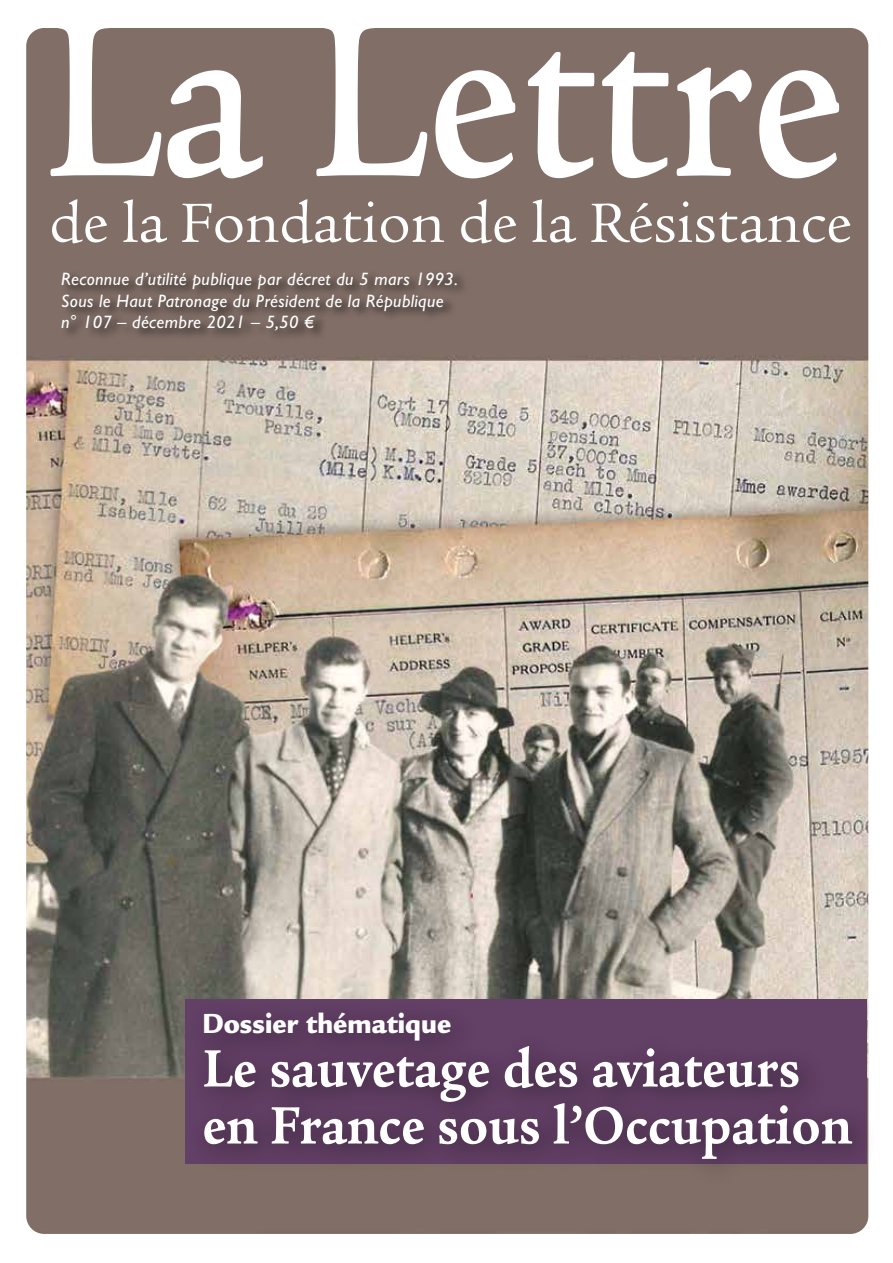
<style>
.page{position:relative;width:893px;height:1263px;background:#fff}
.page>*{position:absolute;margin:0;border:0;box-sizing:border-box;transform-origin:0 0}
.t1{font:60px "Legacy Serif";color:#fff}
.t2{font:700 57px/57px "Legacy Serif";color:#fff;scale:.9 1}
.t3{font:900 30px "Legacy Sans";color:#fff;scale:.9 1}
.t4{font:italic 18px/21.6px "Gill Sans Std";letter-spacing:.02em;color:#fff}
</style>
<div class="page">
<img style="left:26px;top:28px;width:842px;height:1206px">
<div style="left:61px;top:270px;width:410px;height:73px;background:#000;opacity:.75"></div>
<svg style="left:51px;top:28px;width:788px;height:150px;fill:#816e67"></svg>
<div style="left:187px;top:997px;width:692px;height:191px;background:#000;opacity:.45"></div>
<h1 class="t1" style="left:49px;top:189px;width:804px">de la Fondation de la Résistance</h1>
<p class="t4" style="left:61px;top:268px;width:398px">Reconnue d’utilité publique par décret du 5 mars 1993.<br>Sous le Haut Patronage du Président de la République n° 107 – décembre 2021 – 5,50 €</p>
<h3 class="t3" style="left:202px;top:1005px;width:278px">Dossier thématique</h3>
<h2 class="t2" style="left:202px;top:1040px;width:723px">Le sauvetage des aviateurs en France sous l’Occupation</h2>
</div>
